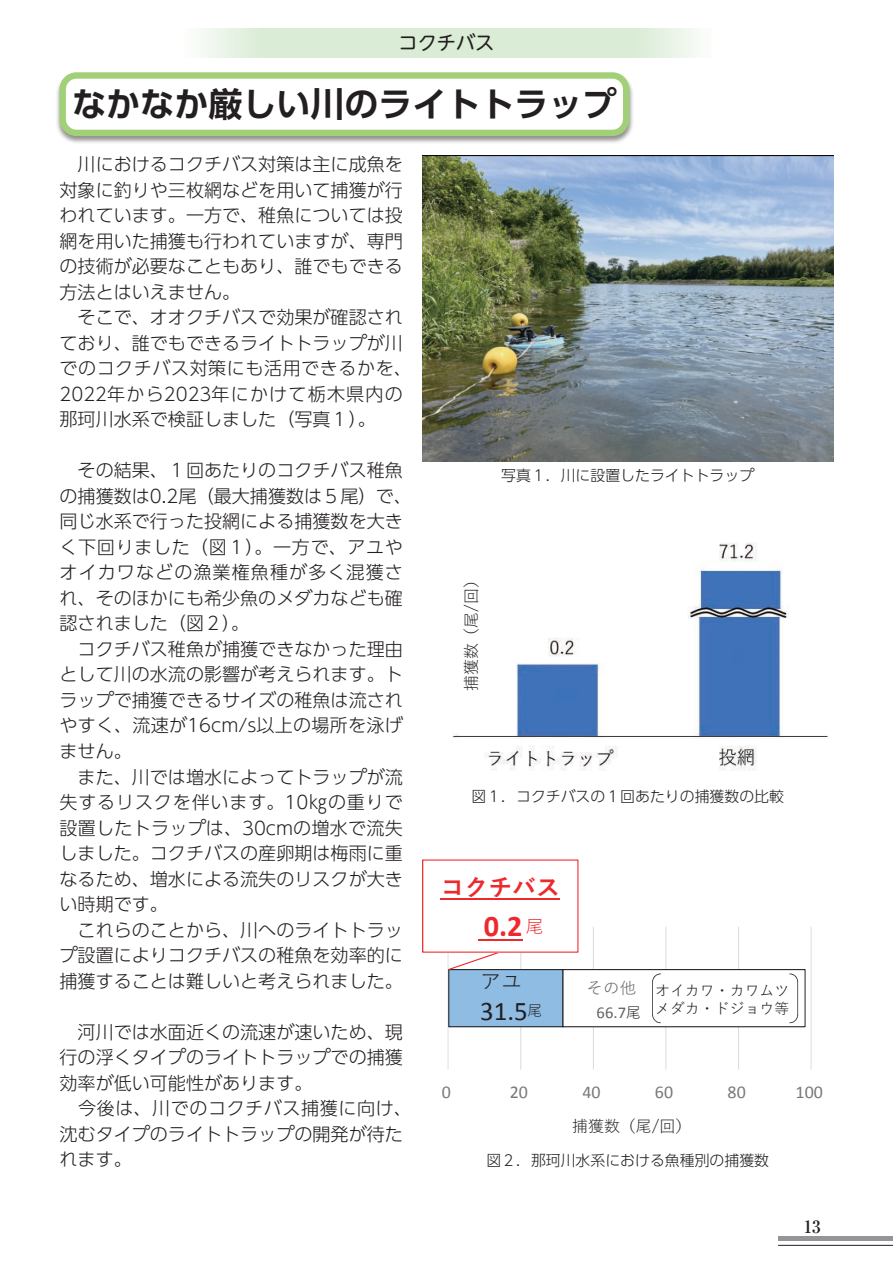
<style>
.page{position:relative;width:893px;height:1263px;background:#fff}
.page>*{position:absolute;margin:0;border:0;box-sizing:border-box;transform-origin:0 0}
.t1{font:700 34.05px "UD Shin Go Pro De";color:#231f20}
.t2{font:700 30px "Calibri";color:#ee292d}
.t3{font:27px "Calibri";color:#231f20}
.t4{font:700 23.85px "Yu Gothic";color:#ee292d}
.t5{font:21px "Yu Gothic";color:#231f20}
.t6{font:19.2px "UD Shin M Go Pro";color:#231f20}
.t7{font:300 18px/25.5px "UD Shin Go Pro";color:#231f20;text-align:justify}
.t8{font:18px "Calibri";letter-spacing:.005em;color:#76787b}
.t9{font:18px "Yu Gothic";color:#ee292d}
.t10{font:700 16.95px "Ryumin Pr 6";color:#231f20}
.t11{font:16.5px/24px "Calibri";color:#636366;text-align:right}
.t12{font:15.9px "Yu Gothic";color:#231f20}
.t13{font:15px/18px "Yu Gothic";letter-spacing:.005em;color:#231f20}
.t14{font:300 14.85px "UD Shin Go Pro";color:#231f20}
.s1{font-family:"Yu Gothic"}
.s2{font-family:"Yu Gothic";font-size:15px;color:#231f20}
</style>
<div class="page">
<img style="left:422px;top:155px;width:411px;height:306px">
<div style="left:55px;top:72px;width:579px;height:73px;background:#231f20;opacity:.5"></div>
<div style="left:63px;top:75px;width:563px;height:58px;background:#fff;border-radius:14px"></div>
<div style="left:60px;top:72px;width:569px;height:64px;border:6px solid #a1d076;border-radius:14px"></div>
<hr style="left:811px;top:927px;width:1px;height:142px;background:#dcdddf">
<svg style="left:448px;top:927px;width:363px;height:142px"></svg>
<svg style="left:422px;top:859px;width:383px;height:168px"></svg>
<img style="left:452px;top:543px;width:376px;height:228px">
<svg style="left:202px;top:28px;width:494px;height:29px;background:#ddedd9"></svg>
<div style="left:778px;top:1236px;width:115px;height:5px;background:#939598"></div>
<hr style="left:778px;top:1245px;width:115px;height:1px;background:#231f20">
<p class="t6" style="left:399px;top:27px;width:97px">コクチバス</p>
<p class="t1" style="left:72px;top:76px;width:546px">なかなか厳しい川のライトトラップ</p>
<p class="t7" style="left:60px;top:151px;width:345px">　川におけるコクチバス対策は主に成魚を対象に釣りや三枚網などを用いて捕獲が行われています。一方で、稚魚については投網を用いた捕獲も行われていますが、専門の技術が必要なこともあり、誰でもできる方法とはいえません。</p>
<p class="t7" style="left:60px;top:304px;width:354px;text-align:left">　そこで、オオクチバスで効果が確認されており、誰でもできるライトトラップが川でのコクチバス対策にも活用できるかを、<br>2022年から2023年にかけて栃木県内の那珂川水系で検証しました（写真１）。</p>
<p class="t7" style="left:60px;top:457px;width:354px;text-align:left">　その結果、１回あたりのコクチバス稚魚の捕獲数は0.2尾（最大捕獲数は５尾）で、同じ水系で行った投網による捕獲数を大きく下回りました（図１）。一方で、アユやオイカワなどの漁業権魚種が多く混獲され、そのほかにも希少魚のメダカなども確認されました（図２）。</p>
<p class="t7" style="left:60px;top:636px;width:345px">　コクチバス稚魚が捕獲できなかった理由として川の水流の影響が考えられます。トラップで捕獲できるサイズの稚魚は流されやすく、流速が16cm/s以上の場所を泳げません。</p>
<p class="t7" style="left:60px;top:763px;width:345px">　また、川では増水によってトラップが流失するリスクを伴います。10㎏の重りで設置したトラップは、30cmの増水で流失しました。コクチバスの産卵期は梅雨に重なるため、増水による流失のリスクが大きい時期です。</p>
<p class="t7" style="left:60px;top:916px;width:345px">　これらのことから、川へのライトトラップ設置によりコクチバスの稚魚を効率的に捕獲することは難しいと考えられました。</p>
<p class="t7" style="left:60px;top:1018px;width:345px">　河川では水面近くの流速が速いため、現行の浮くタイプのライトトラップでの捕獲効率が低い可能性があります。</p>
<p class="t7" style="left:60px;top:1095px;width:354px;text-align:left">　今後は、川でのコクチバス捕獲に向け、沈むタイプのライトトラップの開発が待たれます。</p>
<p class="t14" style="left:501px;top:463px;width:254px">写真１．川に設置したライトトラップ</p>
<p class="t12" style="left:456px;top:691px;width:120px;rotate:-90deg">捕獲数（尾/回）</p>
<p class="t14" style="left:471px;top:784px;width:314px">図１．コクチバスの１回あたりの捕獲数の比較</p>
<p class="t4" style="left:441px;top:874px;width:121px">コクチバス</p>
<p class="t2" style="left:484px;top:905px;width:40px">0.2</p>
<p class="t9" style="left:526px;top:910px;width:19px">尾</p>
<p class="t5" style="left:480px;top:961px;width:43px">アユ</p>
<p class="t3" style="left:480px;top:992px;width:49px">31.5</p>
<p class="t11" style="left:587px;top:976px;width:56px"><span class="s1">その他<br></span>66.7<span class="s2">尾</span></p>
<p class="t13" style="left:655px;top:979px;width:136px">オイカワ・カワムツメダカ・ドジョウ等</p>
<p class="t13" style="left:528px;top:999px;width:16px">尾</p>
<p class="t8" style="left:442px;top:1079px;width:11px">0</p>
<p class="t8" style="left:510px;top:1079px;width:20px">20</p>
<p class="t8" style="left:582px;top:1079px;width:20px">40</p>
<p class="t8" style="left:655px;top:1079px;width:20px">60</p>
<p class="t8" style="left:728px;top:1079px;width:20px">80</p>
<p class="t8" style="left:795px;top:1079px;width:29px">100</p>
<p class="t12" style="left:572px;top:1111px;width:121px">捕獲数（尾/回）</p>
<p class="t14" style="left:486px;top:1148px;width:284px">図２．那珂川水系における魚種別の捕獲数</p>
<p class="t10" style="left:804px;top:1213px;width:19px">13</p>
</div>
